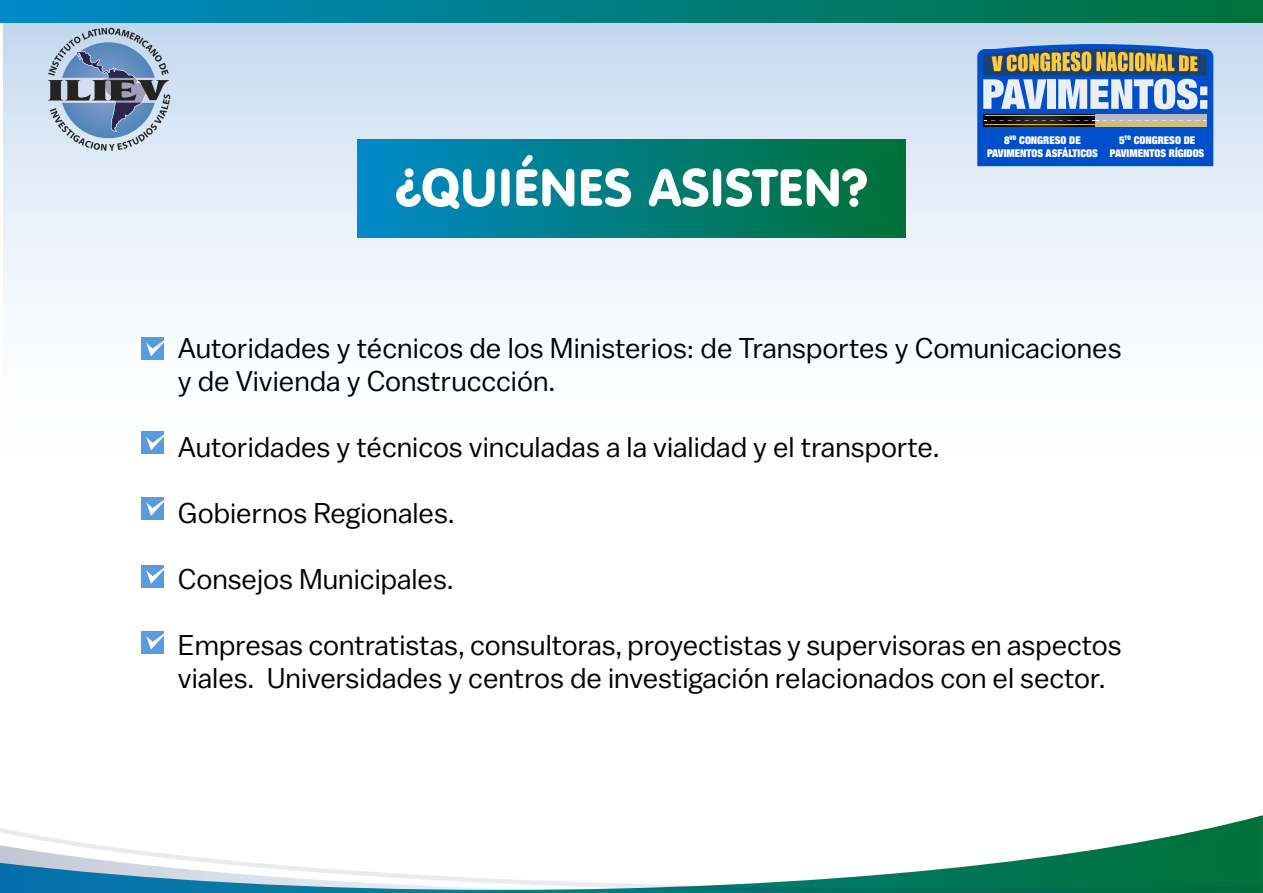
<style>
.page{position:relative;width:1263px;height:893px;background:#fff}
.page>*{position:absolute;margin:0;border:0;box-sizing:border-box;transform-origin:0 0}
.t1{font:51.6px "VAG Rounded BT";color:#fff}
.t2{font:28.5px/33px "Balto";color:#000}
.t3{font:900 condensed 10.65px/12.9px "Helvetica Neue LT Std";color:#fff;text-align:center}
</style>
<div class="page">
<div style="left:3px;top:11px;width:1260px;height:463px;background:linear-gradient(to bottom,#c6dbf0,#fff)"></div>
<div style="left:0;top:0;width:1263px;height:23px;background:linear-gradient(to right,#0089c7,#00713a)"></div>
<div style="left:357px;top:140px;width:549px;height:98px;background:linear-gradient(to right,#008ac8,#007034)"></div>
<svg style="left:48px;top:28px;width:122px;height:123px;background:#8ea2ba"></svg>
<svg style="left:0;top:815px;width:1263px;height:78px"></svg>
<div style="left:141px;top:338px;width:23px;height:22px;background:#589cde"></div>
<svg style="left:146px;top:336px;width:23px;height:20px"></svg>
<div style="left:141px;top:432px;width:23px;height:22px;background:#589cde"></div>
<svg style="left:146px;top:431px;width:23px;height:19px"></svg>
<div style="left:141px;top:497px;width:23px;height:22px;background:#589cde"></div>
<svg style="left:146px;top:500px;width:18px;height:16px"></svg>
<div style="left:141px;top:565px;width:23px;height:22px;background:#589cde"></div>
<svg style="left:146px;top:568px;width:18px;height:16px"></svg>
<div style="left:141px;top:631px;width:23px;height:22px;background:#589cde"></div>
<svg style="left:146px;top:633px;width:18px;height:16px"></svg>
<svg style="left:977px;top:44px;width:236px;height:122px;background:#4f78b0"></svg>
<h1 class="t1" style="left:395px;top:155px;width:475px">¿QUIÉNES ASISTEN?</h1>
<p class="t3" style="left:987px;top:133px;width:112px">8<sup>VO</sup> CONGRESO DE<br>PAVIMENTOS ASFÁLTICOS</p>
<p class="t3" style="left:1110px;top:133px;width:96px">5<sup>TO</sup> CONGRESO DE<br>PAVIMENTOS RÍGIDOS</p>
<p class="t2" style="left:178px;top:330px;width:945px">Autoridades y técnicos de los Ministerios: de Transportes y Comunicaciones y de Vivienda y Construccción.</p>
<p class="t2" style="left:178px;top:429px;width:763px">Autoridades y técnicos vinculadas a la vialidad y el transporte.</p>
<p class="t2" style="left:178px;top:495px;width:278px">Gobiernos Regionales.</p>
<p class="t2" style="left:178px;top:561px;width:277px">Consejos Municipales.</p>
<p class="t2" style="left:178px;top:627px;width:945px">Empresas contratistas, consultoras, proyectistas y supervisoras en aspectos viales. Universidades y centros de investigación relacionados con el sector.</p>
</div>
